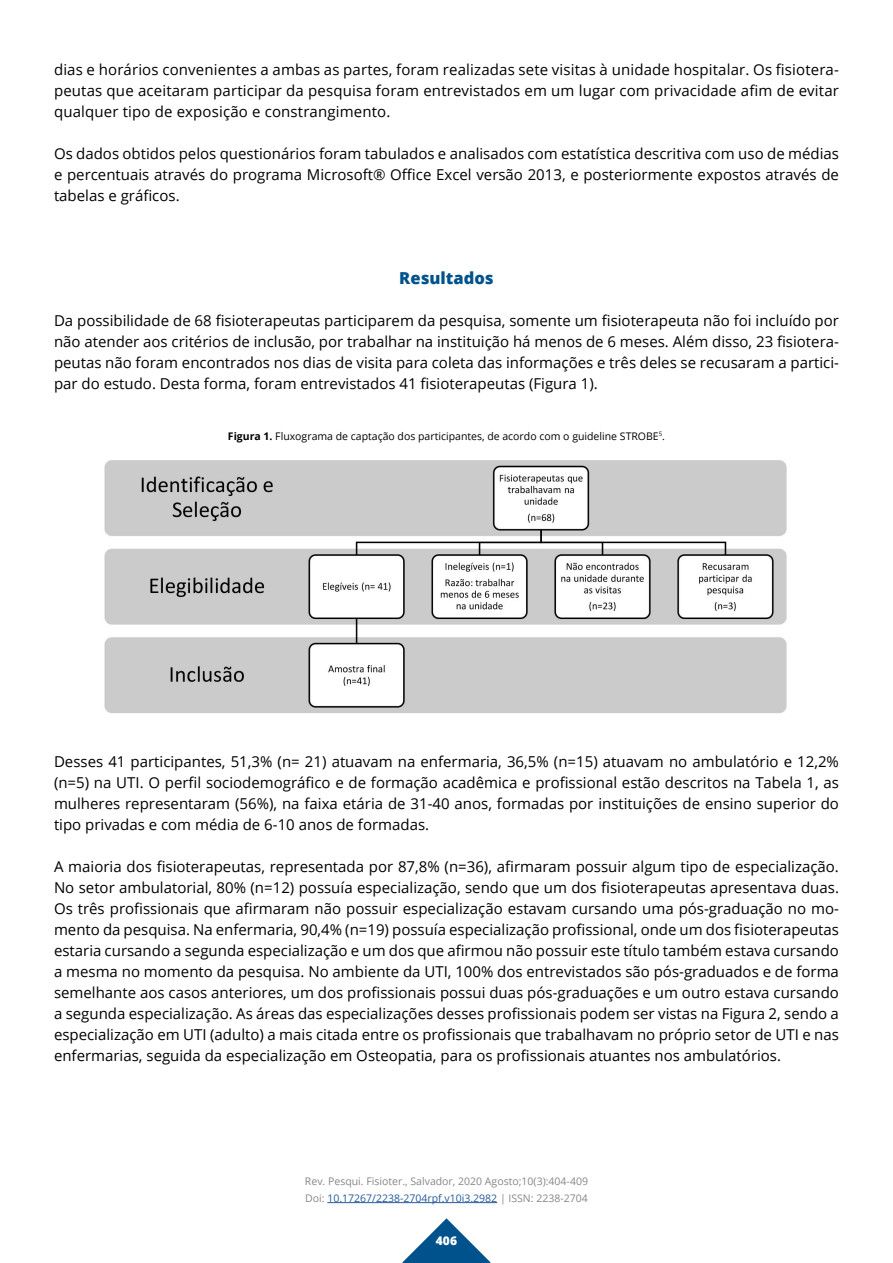
<style>
.page{position:relative;width:893px;height:1263px;background:#fff}
.page>*{position:absolute;margin:0;border:0;box-sizing:border-box;transform-origin:0 0}
.t1{font:800 16.5px "Open Sans";color:#00528c}
.t2{font:15px/21px "Open Sans";color:#000;text-align:justify}
.t3{font:800 12px "Open Sans";color:#fff}
.t4{font:10.5px/16.5px "Open Sans";color:#878787}
.t5{font:10.5px "Open Sans";color:#000}
.s1{font-weight:700}
.s2{color:#265b9b}
</style>
<div class="page">
<svg style="left:402px;top:1218px;width:89px;height:45px"></svg>
<hr style="left:327px;top:1202px;width:170px;height:1px;background:#265b9b">
<img style="left:104px;top:460px;width:683px;height:253px">
<p class="t2" style="left:54px;top:59px;width:786px">dias e horários convenientes a ambas as partes, foram realizadas sete visitas à unidade hospitalar. Os fisiotera&shy;peutas que aceitaram participar da pesquisa foram entrevistados em um lugar com privacidade afim de evitar qualquer tipo de exposição e constrangimento.</p>
<p class="t2" style="left:54px;top:143px;width:786px">Os dados obtidos pelos questionários foram tabulados e analisados com estatística descritiva com uso de médias e percentuais através do programa Microsoft® Office Excel versão 2013, e posteriormente expostos através de tabelas e gráficos.</p>
<p class="t1" style="left:399px;top:266px;width:96px">Resultados</p>
<p class="t2" style="left:54px;top:310px;width:786px">Da possibilidade de 68 fisioterapeutas participarem da pesquisa, somente um fisioterapeuta não foi incluído por não atender aos critérios de inclusão, por trabalhar na instituição há menos de 6 meses. Além disso, 23 fisiotera&shy;peutas não foram encontrados nos dias de visita para coleta das informações e três deles se recusaram a partici&shy;par do estudo. Desta forma, foram entrevistados 41 fisioterapeutas (Figura 1).</p>
<p class="t5" style="left:228px;top:429px;width:439px"><span class="s1">Figura 1.</span> Fluxograma de captação dos participantes, de acordo com o guideline STROBE<sup>5</sup>.</p>
<p class="t2" style="left:54px;top:751px;width:786px">Desses 41 participantes, 51,3% (n= 21) atuavam na enfermaria, 36,5% (n=15) atuavam no ambulatório e 12,2% (n=5) na UTI. O perfil sociodemográfico e de formação acadêmica e profissional estão descritos na Tabela 1, as mulheres representaram (56%), na faixa etária de 31-40 anos, formadas por instituições de ensino superior do tipo privadas e com média de 6-10 anos de formadas.</p>
<p class="t2" style="left:54px;top:856px;width:786px">A maioria dos fisioterapeutas, representada por 87,8% (n=36), afirmaram possuir algum tipo de especialização.<br>No setor ambulatorial, 80% (n=12) possuía especialização, sendo que um dos fisioterapeutas apresentava duas.<br>Os três profissionais que afirmaram não possuir especialização estavam cursando uma pós-graduação no mo&shy;mento da pesquisa. Na enfermaria, 90,4% (n=19) possuía especialização profissional, onde um dos fisioterapeutas estaria cursando a segunda especialização e um dos que afirmou não possuir este título também estava cursando a mesma no momento da pesquisa. No ambiente da UTI, 100% dos entrevistados são pós-graduados e de forma semelhante aos casos anteriores, um dos profissionais possui duas pós-graduações e um outro estava cursando a segunda especialização. As áreas das especializações desses profissionais podem ser vistas na Figura 2, sendo a especialização em UTI (adulto) a mais citada entre os profissionais que trabalhavam no próprio setor de UTI e nas enfermarias, seguida da especialização em Osteopatia, para os profissionais atuantes nos ambulatórios.</p>
<p class="t4" style="left:305px;top:1173px;width:284px">Rev. Pesqui. Fisioter., Salvador, 2020 Agosto;10(3):404-409<br>Doi: <span class="s2">10.17267/2238-2704rpf.v10i3.2982</span> | ISSN: 2238-2704</p>
<p class="t3" style="left:436px;top:1232px;width:23px">406</p>
</div>
